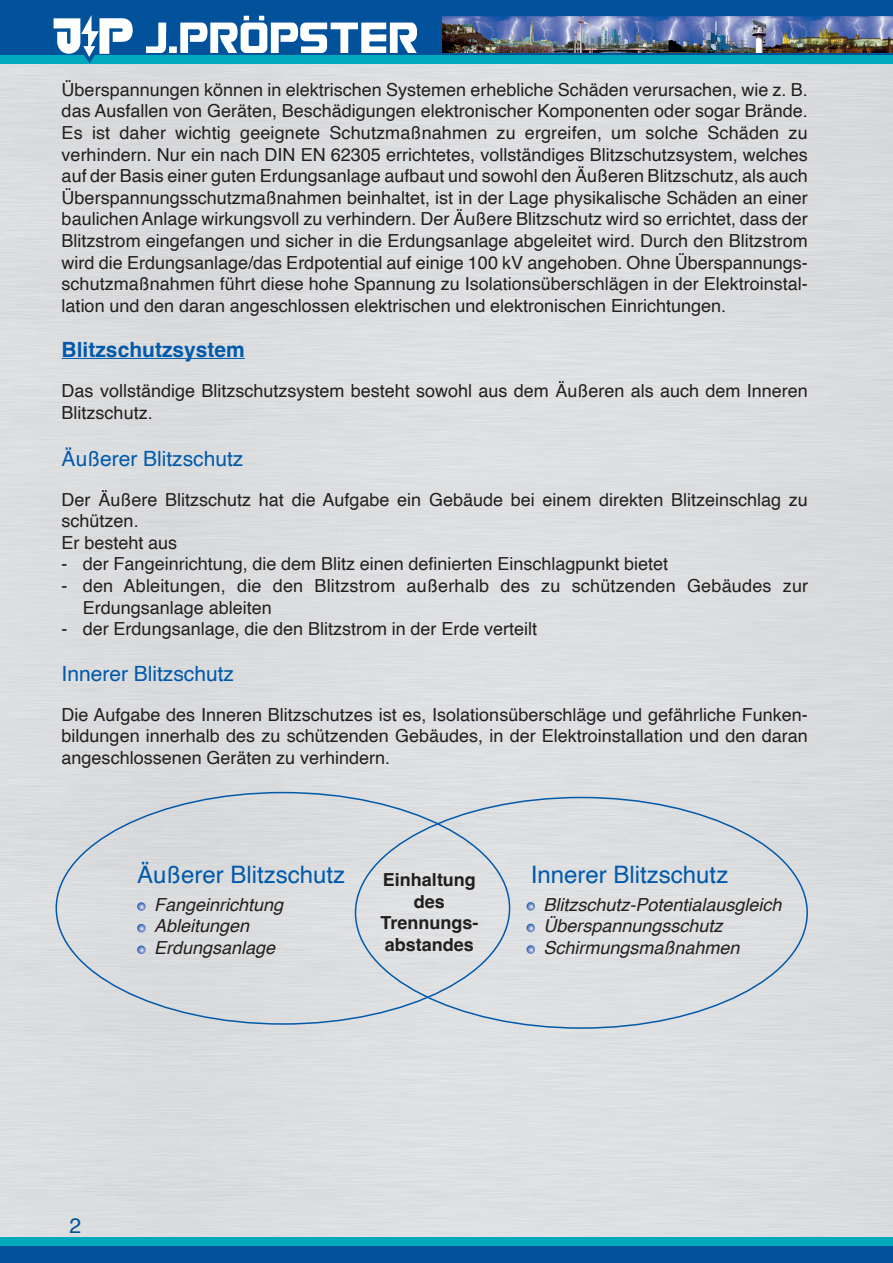
<style>
.page{position:relative;width:893px;height:1263px;background:#fff}
.page>*{position:absolute;margin:0;border:0;box-sizing:border-box;transform-origin:0 0}
.t1{font:24px "Helvetica";color:#015aaa}
.t2{font:21px "Helvetica";color:#015aaa}
.t3{font:700 21px "Helvetica";color:#015aaa}
.t4{font:21px "Helvetica";color:#01519b}
.t5{font:18px/21.6px "Helvetica";color:#231f20}
.t6{font:italic 18px/21.6px "Helvetica";color:#231f20}
.t7{font:700 18px/21.6px "Helvetica";color:#231f20;text-align:center}
</style>
<div class="page">
<div style="left:0;top:64px;width:893px;height:1173px;background:#dcdddf"></div>
<div style="left:0;top:0;width:893px;height:55px;background:#01519b"></div>
<div style="left:0;top:55px;width:893px;height:9px;background:#00aabc"></div>
<div style="left:0;top:1237px;width:893px;height:9px;background:#00aabc"></div>
<img style="left:146px;top:15px;width:271px;height:37px">
<div style="left:0;top:1246px;width:893px;height:17px;background:#01519b"></div>
<img style="left:442px;top:17px;width:451px;height:35px">
<svg style="left:84px;top:56px;width:10px;height:7px"></svg>
<img style="left:53px;top:16px;width:80px;height:40px">
<hr style="left:62px;top:358px;width:183px;height:1px;background:#015aaa">
<svg style="left:137px;top:902px;width:9px;height:9px"></svg>
<svg style="left:137px;top:924px;width:9px;height:8px"></svg>
<svg style="left:137px;top:945px;width:9px;height:9px"></svg>
<svg style="left:526px;top:902px;width:9px;height:8px"></svg>
<svg style="left:526px;top:924px;width:9px;height:8px"></svg>
<svg style="left:526px;top:945px;width:9px;height:9px"></svg>
<p class="t5" style="left:62px;top:79px;width:748px;text-align:justify">Überspannungen können in elektrischen Systemen erhebliche Schäden verursachen, wie z. B. das Ausfallen von Geräten, Beschädigungen elektronischer Komponenten oder sogar Brände.<br>Es ist daher wichtig geeignete Schutzmaßnahmen zu ergreifen, um solche Schäden zu verhindern. Nur ein nach DIN EN 62305 errichtetes, vollständiges Blitzschutzsystem, welches auf der Basis einer guten Erdungsanlage aufbaut und sowohl den Äußeren Blitzschutz, als auch Überspannungsschutzmaßnahmen beinhaltet, ist in der Lage physikalische Schäden an einer baulichen Anlage wirkungsvoll zu verhindern. Der Äußere Blitzschutz wird so errichtet, dass der Blitzstrom eingefangen und sicher in die Erdungsanlage abgeleitet wird. Durch den Blitzstrom wird die Erdungsanlage/das Erdpotential auf einige 100 kV angehoben. Ohne Überspannungs&shy;schutzmaßnahmen führt diese hohe Spannung zu Isolationsüberschlägen in der Elektroinstal&shy;lation und den daran angeschlossen elektrischen und elektronischen Einrichtungen.</p>
<p class="t3" style="left:62px;top:337px;width:185px">Blitzschutzsystem</p>
<p class="t5" style="left:62px;top:381px;width:748px">Das vollständige Blitzschutzsystem besteht sowohl aus dem Äußeren als auch dem Inneren<br>Blitzschutz.</p>
<p class="t2" style="left:62px;top:443px;width:183px">Äußerer Blitzschutz</p>
<p class="t5" style="left:62px;top:489px;width:748px">Der Äußere Blitzschutz hat die Aufgabe ein Gebäude bei einem direkten Blitzeinschlag zu schützen.<br>Er besteht aus</p>
<p class="t5" style="left:62px;top:554px;width:608px">- der Fangeinrichtung, die dem Blitz einen definierten Einschlagpunkt bietet</p>
<p class="t5" style="left:83px;top:575px;width:727px;text-indent:-21px">- den Ableitungen, die den Blitzstrom außerhalb des zu schützenden Gebäudes zur<br>Erdungsanlage ableiten</p>
<p class="t5" style="left:62px;top:618px;width:477px">- der Erdungsanlage, die den Blitzstrom in der Erde verteilt</p>
<p class="t2" style="left:62px;top:658px;width:174px">Innerer Blitzschutz</p>
<p class="t5" style="left:62px;top:704px;width:748px;text-align:justify">Die Aufgabe des Inneren Blitzschutzes ist es, Isolationsüberschläge und gefährliche Funken&shy;bildungen innerhalb des zu schützenden Gebäudes, in der Elektroinstallation und den daran angeschlossenen Geräten zu verhindern.</p>
<h1 class="t1" style="left:137px;top:856px;width:210px">Äußerer Blitzschutz</h1>
<h1 class="t1" style="left:531px;top:856px;width:199px">Innerer Blitzschutz</h1>
<p class="t6" style="left:154px;top:894px;width:131px">Fangeinrichtung<br>Ableitungen<br>Erdungsanlage</p>
<p class="t6" style="left:543px;top:894px;width:240px">Blitzschutz-Potentialausgleich<br>Überspannungsschutz<br>Schirmungsmaßnahmen</p>
<p class="t7" style="left:380px;top:871px;width:100px">Einhaltung des<br>Trennungs&shy;abstandes</p>
<p class="t4" style="left:70px;top:1210px;width:13px">2</p>
</div>
